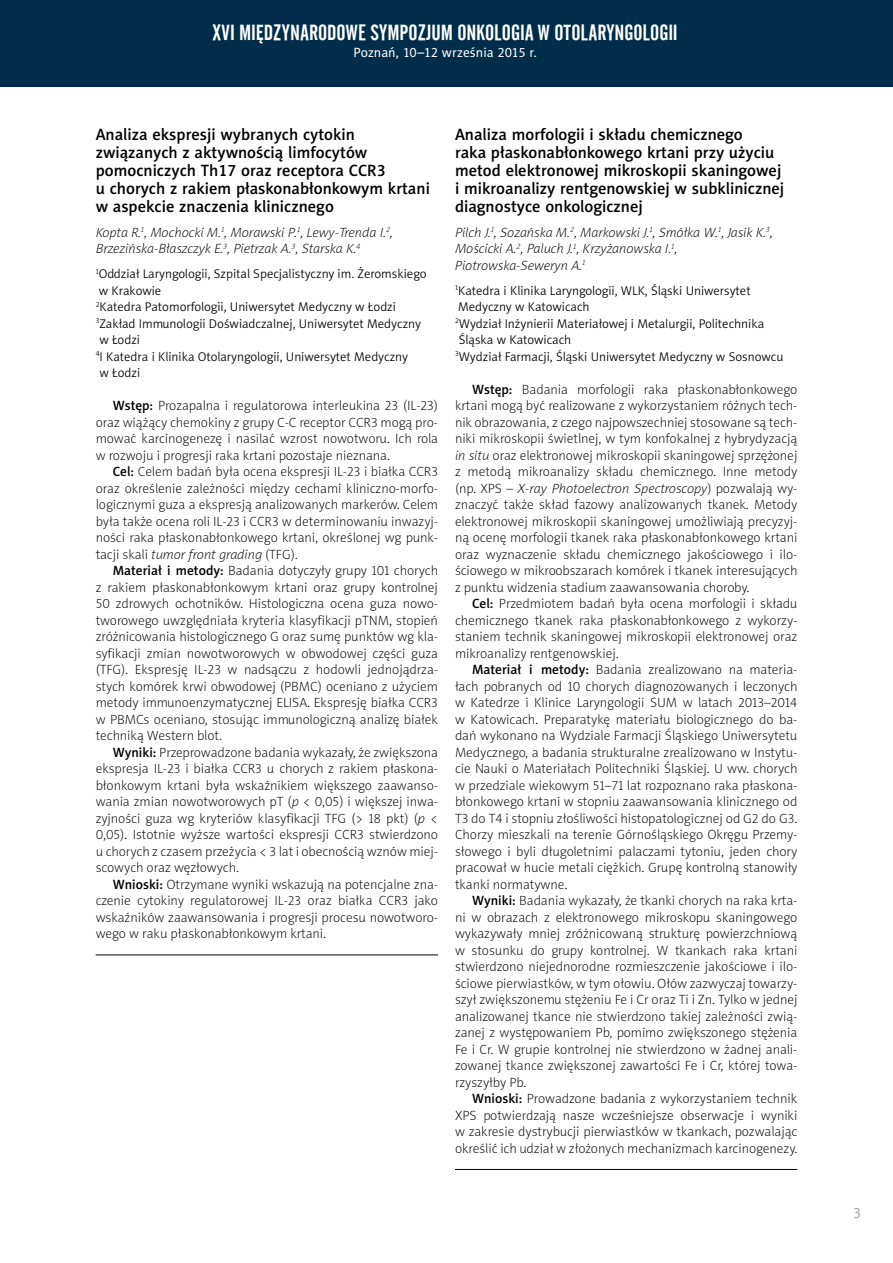
<style>
.page{position:relative;width:893px;height:1263px;background:#fff}
.page>*{position:absolute;margin:0;border:0;box-sizing:border-box;transform-origin:0 0}
.t1{font:21.75px "Alternate Gothic No 2 EU Normal";letter-spacing:.005em;color:#fff}
.t2{font:16.5px/18px "Naomi Sans EFN Medium";color:#000}
.t3{font:15px "Naomi Sans EFNPS";color:#a8a8a7}
.t4{font:13.5px/16.5px "Naomi Sans EFN Thin";color:#000;text-align:justify}
.t5{font:italic 13.5px/16.5px "Naomi Sans EFN Thin";color:#000}
.t6{font:13.5px "Naomi Sans EFN";color:#fff}
.t7{font:12.75px/16.5px "Naomi Sans EFNTT Light";color:#000}
.s1{font-family:"Naomi Sans EFN Medium"}
.s2{font-style:italic}
</style>
<div class="page">
<div style="left:0;top:0;width:893px;height:87px;background:#002e4a"></div>
<hr style="left:96px;top:955px;width:342px;height:1px;background:#000">
<hr style="left:455px;top:1169px;width:342px;height:1px;background:#000">
<h1 class="t1" style="left:213px;top:21px;width:467px">XVI MIĘDZYNARODOWE SYMPOZJUM ONKOLOGIA W OTOLARYNGOLOGII</h1>
<p class="t6" style="left:354px;top:44px;width:185px">Poznań, 10–12 września 2015 r.</p>
<p class="t2" style="left:96px;top:125px;width:336px">Analiza ekspresji wybranych cytokin związanych z aktywnością limfocytów pomocniczych Th17 oraz receptora CCR3<br>u chorych z rakiem płaskonabłonkowym krtani w aspekcie znaczenia klinicznego</p>
<p class="t5" style="left:96px;top:224px;width:299px">Kopta R.<sup>1</sup>, Mochocki M.<sup>1</sup>, Morawski P.<sup>1</sup>, Lewy-Trenda I.<sup>2</sup>,<br>Brzezińska-Błaszczyk E.<sup>3</sup>, Pietrzak A.<sup>3</sup>, Starska K.<sup>4</sup></p>
<p class="t7" style="left:96px;top:266px;width:332px"><sup>1</sup>Oddział Laryngologii, Szpital Specjalistyczny im. Żeromskiego</p>
<p class="t7" style="left:99px;top:282px;width:64px">w Krakowie</p>
<p class="t7" style="left:96px;top:299px;width:302px"><sup>2</sup>Katedra Patomorfologii, Uniwersytet Medyczny w Łodzi</p>
<p class="t7" style="left:96px;top:315px;width:327px"><sup>3</sup>Zakład Immunologii Doświadczalnej, Uniwersytet Medyczny</p>
<p class="t7" style="left:99px;top:332px;width:42px">w Łodzi</p>
<p class="t7" style="left:96px;top:348px;width:314px"><sup>4</sup>I Katedra i Klinika Otolaryngologii, Uniwersytet Medyczny</p>
<p class="t7" style="left:100px;top:365px;width:42px">w Łodzi</p>
<p class="t4" style="left:96px;top:397px;width:344px;text-indent:17px"><span class="s1">Wstęp:</span> Prozapalna i regulatorowa interleukina 23 (IL-23) oraz wiążący chemokiny z grupy C-C receptor CCR3 mogą pro&shy;mować karcinogenezę i nasilać wzrost nowotworu. Ich rola w rozwoju i progresji raka krtani pozostaje nieznana.</p>
<p class="t4" style="left:96px;top:463px;width:344px;text-indent:17px"><span class="s1">Cel:</span> Celem badań była ocena ekspresji IL-23 i białka CCR3 oraz określenie zależności między cechami kliniczno-morfo&shy;logicznymi guza a ekspresją analizowanych markerów. Celem była także ocena roli IL-23 i CCR3 w determinowaniu inwazyj&shy;ności raka płaskonabłonkowego krtani, określonej wg punk&shy;tacji skali <span class="s2">tumor front grading</span> (TFG).</p>
<p class="t4" style="left:96px;top:562px;width:344px;text-indent:17px"><span class="s1">Materiał i metody:</span> Badania dotyczyły grupy 101 chorych z rakiem płaskonabłonkowym krtani oraz grupy kontrolnej 50 zdrowych ochotników. Histologiczna ocena guza nowo&shy;tworowego uwzględniała kryteria klasyfikacji pTNM, stopień zróżnicowania histologicznego G oraz sumę punktów wg kla&shy;syfikacji zmian nowotworowych w obwodowej części guza (TFG). Ekspresję IL-23 w nadsączu z hodowli jednojądrza&shy;stych komórek krwi obwodowej (PBMC) oceniano z użyciem metody immunoenzymatycznej ELISA. Ekspresję białka CCR3 w PBMCs oceniano, stosując immunologiczną analizę białek techniką Western blot.</p>
<p class="t4" style="left:96px;top:744px;width:344px;text-indent:17px"><span class="s1">Wyniki:</span> Przeprowadzone badania wykazały, że zwiększona ekspresja IL-23 i białka CCR3 u chorych z rakiem płaskona&shy;błonkowym krtani była wskaźnikiem większego zaawanso&shy;wania zmian nowotworowych pT (<span class="s2">p</span> &lt; 0,05) i większej inwa&shy;zyjności guza wg kryteriów klasyfikacji TFG (&gt; 18 pkt) (<span class="s2">p</span> &lt; 0,05). Istotnie wyższe wartości ekspresji CCR3 stwierdzono u chorych z czasem przeżycia &lt; 3 lat i obecnością wznów miej&shy;scowych oraz węzłowych.</p>
<p class="t4" style="left:96px;top:876px;width:344px;text-indent:17px"><span class="s1">Wnioski:</span> Otrzymane wyniki wskazują na potencjalne zna&shy;czenie cytokiny regulatorowej IL-23 oraz białka CCR3 jako wskaźników zaawansowania i progresji procesu nowotworo&shy;wego w raku płaskonabłonkowym krtani.</p>
<p class="t2" style="left:455px;top:125px;width:331px">Analiza morfologii i składu chemicznego<br>raka płaskonabłonkowego krtani przy użyciu metod elektronowej mikroskopii skaningowej i mikroanalizy rentgenowskiej w subklinicznej diagnostyce onkologicznej</p>
<p class="t5" style="left:455px;top:224px;width:319px">Pilch J.<sup>1</sup>, Sozańska M.<sup>2</sup>, Markowski J.<sup>1</sup>, Smółka W.<sup>1</sup>, Jasik K.<sup>3</sup>,<br>Mościcki A.<sup>2</sup>, Paluch J.<sup>1</sup>, Krzyżanowska I.<sup>1</sup>,<br>Piotrowska-Seweryn A.<sup>1</sup></p>
<p class="t7" style="left:455px;top:282px;width:330px"><sup>1</sup>Katedra i Klinika Laryngologii, WLK, Śląski Uniwersytet Medyczny w Katowicach<br><sup>2</sup>Wydział Inżynierii Materiałowej i Metalurgii, Politechnika Śląska w Katowicach<br><sup>3</sup>Wydział Farmacji, Śląski Uniwersytet Medyczny w Sosnowcu</p>
<p class="t4" style="left:455px;top:381px;width:344px;text-indent:17px"><span class="s1">Wstęp:</span> Badania morfologii raka płaskonabłonkowego krtani mogą być realizowane z wykorzystaniem różnych tech&shy;nik obrazowania, z czego najpowszechniej stosowane są tech&shy;niki mikroskopii świetlnej, w tym konfokalnej z hybrydyzacją <span class="s2">in situ</span> oraz elektronowej mikroskopii skaningowej sprzężonej z metodą mikroanalizy składu chemicznego. Inne metody (np. XPS – <span class="s2">X-ray Photoelectron Spectroscopy</span>) pozwalają wy&shy;znaczyć także skład fazowy analizowanych tkanek. Metody elektronowej mikroskopii skaningowej umożliwiają precyzyj&shy;ną ocenę morfologii tkanek raka płaskonabłonkowego krtani oraz wyznaczenie składu chemicznego jakościowego i ilo&shy;ściowego w mikroobszarach komórek i tkanek interesujących z punktu widzenia stadium zaawansowania choroby.</p>
<p class="t4" style="left:455px;top:595px;width:344px;text-indent:17px"><span class="s1">Cel:</span> Przedmiotem badań była ocena morfologii i składu chemicznego tkanek raka płaskonabłonkowego z wykorzy&shy;staniem technik skaningowej mikroskopii elektronowej oraz mikroanalizy rentgenowskiej.</p>
<p class="t4" style="left:455px;top:661px;width:344px;text-indent:17px"><span class="s1">Materiał i metody:</span> Badania zrealizowano na materia&shy;łach pobranych od 10 chorych diagnozowanych i leczonych w Katedrze i Klinice Laryngologii SUM w latach 2013–2014 w Katowicach. Preparatykę materiału biologicznego do ba&shy;dań wykonano na Wydziale Farmacji Śląskiego Uniwersytetu Medycznego, a badania strukturalne zrealizowano w Instytu&shy;cie Nauki o Materiałach Politechniki Śląskiej. U ww. chorych w przedziale wiekowym 51–71 lat rozpoznano raka płaskona&shy;błonkowego krtani w stopniu zaawansowania klinicznego od T3 do T4 i stopniu złośliwości histopatologicznej od G2 do G3.<br>Chorzy mieszkali na terenie Górnośląskiego Okręgu Przemy&shy;słowego i byli długoletnimi palaczami tytoniu, jeden chory pracował w hucie metali ciężkich. Grupę kontrolną stanowiły tkanki normatywne.</p>
<p class="t4" style="left:455px;top:892px;width:344px;text-indent:17px"><span class="s1">Wyniki:</span> Badania wykazały, że tkanki chorych na raka krta&shy;ni w obrazach z elektronowego mikroskopu skaningowego wykazywały mniej zróżnicowaną strukturę powierzchniową w stosunku do grupy kontrolnej. W tkankach raka krtani stwierdzono niejednorodne rozmieszczenie jakościowe i ilo&shy;ściowe pierwiastków, w tym ołowiu. Ołów zazwyczaj towarzy&shy;szył zwiększonemu stężeniu Fe i Cr oraz Ti i Zn. Tylko w jednej analizowanej tkance nie stwierdzono takiej zależności zwią&shy;zanej z występowaniem Pb, pomimo zwiększonego stężenia Fe i Cr. W grupie kontrolnej nie stwierdzono w żadnej anali&shy;zowanej tkance zwiększonej zawartości Fe i Cr, której towa&shy;rzyszyłby Pb.</p>
<p class="t4" style="left:455px;top:1090px;width:344px;text-indent:17px"><span class="s1">Wnioski:</span> Prowadzone badania z wykorzystaniem technik XPS potwierdzają nasze wcześniejsze obserwacje i wyniki w zakresie dystrybucji pierwiastków w tkankach, pozwalając określić ich udział w złożonych mechanizmach karcinogenezy.</p>
<p class="t3" style="left:853px;top:1205px;width:9px">3</p>
</div>
